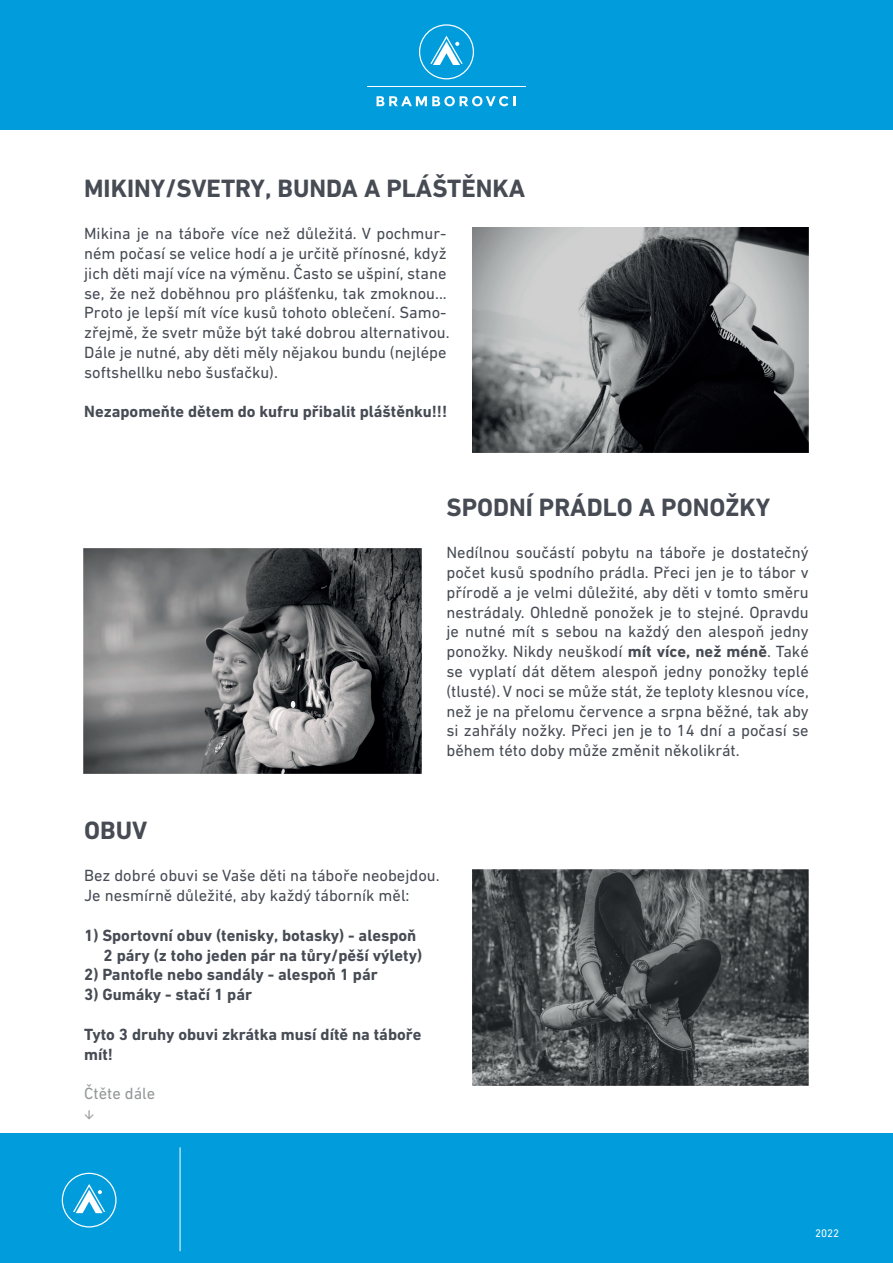
<style>
.page{position:relative;width:893px;height:1263px;background:#fff}
.page>*{position:absolute;margin:0;border:0;box-sizing:border-box;transform-origin:0 0}
.t1{font:700 25.5px "DIN Next W1 G";color:#464b54}
.t2{font:16.5px/19.8px "DIN Next W1 G";color:#464b54}
.t3{font:700 16.5px/19.8px "DIN Next W1 G";color:#464b54}
.t4{font:16.5px "DIN Next W1 G";color:#949798}
.t5{font:11.1px "DIN Next W1 G";color:#fff}
.s1{font-weight:700}
</style>
<div class="page">
<div style="left:0;top:0;width:893px;height:130px;background:#009cdc"></div>
<div style="left:0;top:1134px;width:893px;height:129px;background:#009cdc"></div>
<svg style="left:419px;top:24px;width:55px;height:55px"></svg>
<hr style="left:367px;top:86px;width:159px;height:1px;background:#fff">
<svg style="left:377px;top:96px;width:138px;height:10px"></svg>
<hr style="left:180px;top:1147px;width:1px;height:104px;background:#fff">
<svg style="left:62px;top:1173px;width:55px;height:54px"></svg>
<img style="left:472px;top:228px;width:337px;height:225px">
<img style="left:473px;top:870px;width:336px;height:216px">
<img style="left:84px;top:548px;width:338px;height:226px">
<h1 class="t1" style="left:84px;top:173px;width:443px">MIKINY/SVETRY, BUNDA A PLÁŠTĚNKA</h1>
<p class="t2" style="left:84px;top:223px;width:367px">Mikina je na táboře více než důležitá. V pochmur&shy;ném počasí se velice hodí a je určitě přínosné, když jich děti mají více na výměnu. Často se ušpiní, stane se, že než doběhnou pro plášťenku, tak zmoknou...<br>Proto je lepší mít více kusů tohoto oblečení. Samo&shy;zřejmě, že svetr může být také dobrou alternativou.<br>Dále je nutné, aby děti měly nějakou bundu (nejlépe softshellku nebo šusťačku).</p>
<p class="t3" style="left:84px;top:402px;width:364px">Nezapomeňte dětem do kufru přibalit pláštěnku!!!</p>
<h1 class="t1" style="left:446px;top:492px;width:325px">SPODNÍ PRÁDLO A PONOŽKY</h1>
<h1 class="t1" style="left:84px;top:816px;width:65px">OBUV</h1>
<p class="t2" style="left:446px;top:542px;width:364px;text-align:justify">Nedílnou součástí pobytu na táboře je dostatečný počet kusů spodního prádla. Přeci jen je to tábor v přírodě a je velmi důležité, aby děti v tomto směru nestrádaly. Ohledně ponožek je to stejné. Opravdu je nutné mít s sebou na každý den alespoň jedny ponožky. Nikdy neuškodí <span class="s1">mít více, než méně</span>. Také se vyplatí dát dětem alespoň jedny ponožky teplé (tlusté). V noci se může stát, že teploty klesnou více, než je na přelomu července a srpna běžné, tak aby si zahřály nožky. Přeci jen je to 14 dní a počasí se během této doby může změnit několikrát.</p>
<p class="t2" style="left:84px;top:866px;width:357px">Bez dobré obuvi se Vaše děti na táboře neobejdou.<br>Je nesmírně důležité, aby každý táborník měl:</p>
<p class="t3" style="left:104px;top:925px;width:320px;text-indent:-19px">1) Sportovní obuv (tenisky, botasky) - alespoň<br>2 páry (z toho jeden pár na tůry/pěší výlety)</p>
<p class="t3" style="left:84px;top:965px;width:295px">2) Pantofle nebo sandály - alespoň 1 pár</p>
<p class="t3" style="left:84px;top:984px;width:169px">3) Gumáky - stačí 1 pár</p>
<p class="t3" style="left:84px;top:1024px;width:339px">Tyto 3 druhy obuvi zkrátka musí dítě na táboře mít!</p>
<p class="t4" style="left:84px;top:1084px;width:73px">Čtěte dále</p>
<p class="t5" style="left:815px;top:1227px;width:26px">2022</p>
</div>
